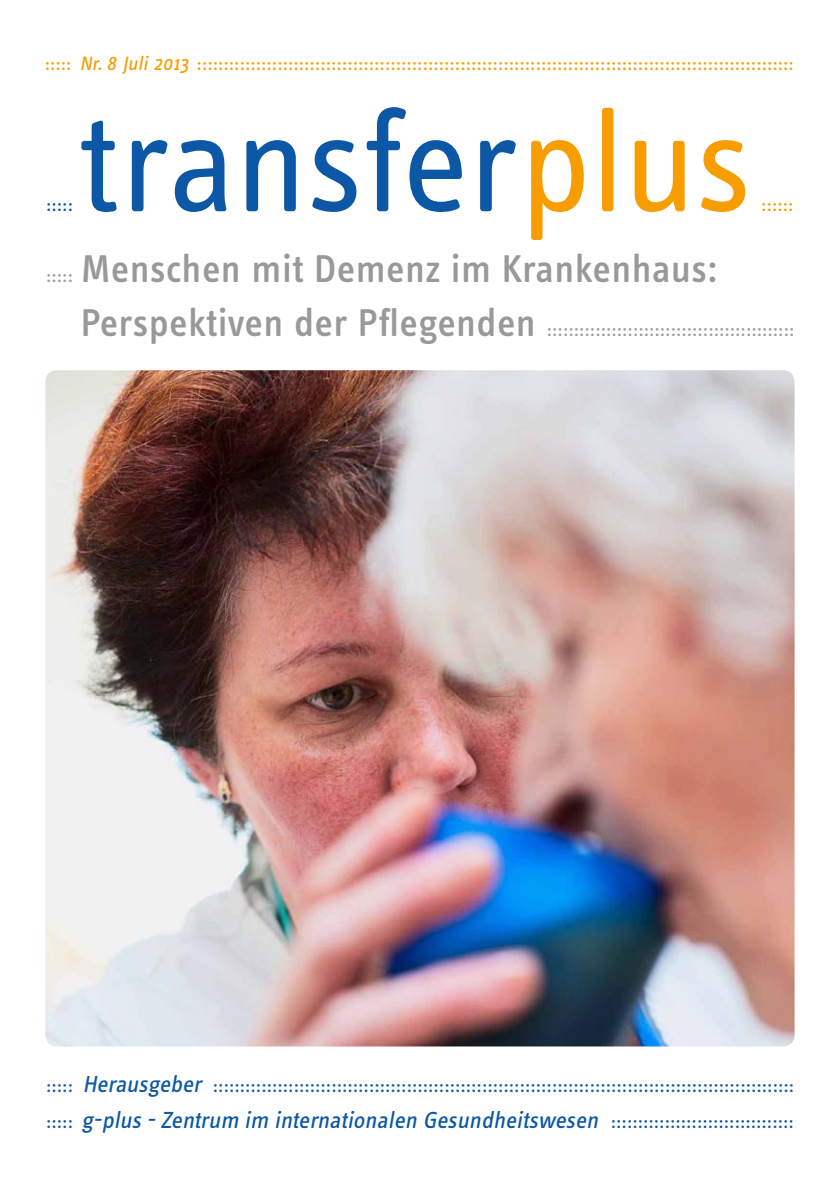
<style>
.page{position:relative;width:840px;height:1191px;background:#fff}
.page>*{position:absolute;margin:0;border:0;box-sizing:border-box;transform-origin:0 0}
.t1{font:146px "Info Text";letter-spacing:-.015em;color:#0d57a7}
.t2{font:500 40px/54px "Info Text";letter-spacing:.01em;color:#989999}
.t3{font:italic 24px "Info Text";color:#0d57a7}
.t4{font:700 16px "Info Text";color:#f79d00}
.t5{font:700 16px "Info Text";color:#0d57a7}
.t6{font:700 16px "Info Text";color:#989999}
.s1{font-weight:400;font-style:italic;font-size:20px}
.s2{color:#f79d00}
.s3{font-family:"Info";color:#fff}
.s4{font-weight:400;font-style:italic;font-size:24px}
.s5{font-weight:700;font-style:normal;font-size:16px}
</style>
<div class="page">
<img style="left:45px;top:370px;width:749px;height:676px">
<p class="t4" style="left:45px;top:55px;width:749px">::::: <span class="s1">Nr.8 Juli 2013</span> :::::::::::::::::::::::::::::::::::::::::::::::::::::::::::::::::::::::::::::::::::::::::::::::::::::::::::::::</p>
<p class="t5" style="left:47px;top:197px;width:27px">:::::</p>
<p class="t6" style="left:47px;top:267px;width:27px">:::::</p>
<h1 class="t1" style="left:79px;top:85px;width:673px">transfer<span class="s2">plus</span></h1>
<p class="t4" style="left:751px;top:197px;width:43px"><span class="s3">::</span>::::::</p>
<h2 class="t2" style="left:81px;top:242px;width:638px">Menschen mit Demenz im Krankenhaus:<br>Perspektiven der Pflegenden</h2>
<p class="t6" style="left:547px;top:321px;width:248px">::::::::::::::::::::::::::::::::::::::::::::::</p>
<p class="t5" style="left:47px;top:1077px;width:747px">::::: <span class="s4">Herausgeber</span> ::::::::::::::::::::::::::::::::::::::::::::::::::::::::::::::::::::::::::::::::::::::::::::::::::::::::::::</p>
<h3 class="t3" style="left:47px;top:1107px;width:747px"><span class="s5">: : : : :</span> g-plus - Zentrum im internationalen Gesundheitswesen <span class="s5">: : : : : : : : : : : : : : : : : : : : : : : : : : : : : : : : : :</span></h3>
</div>
